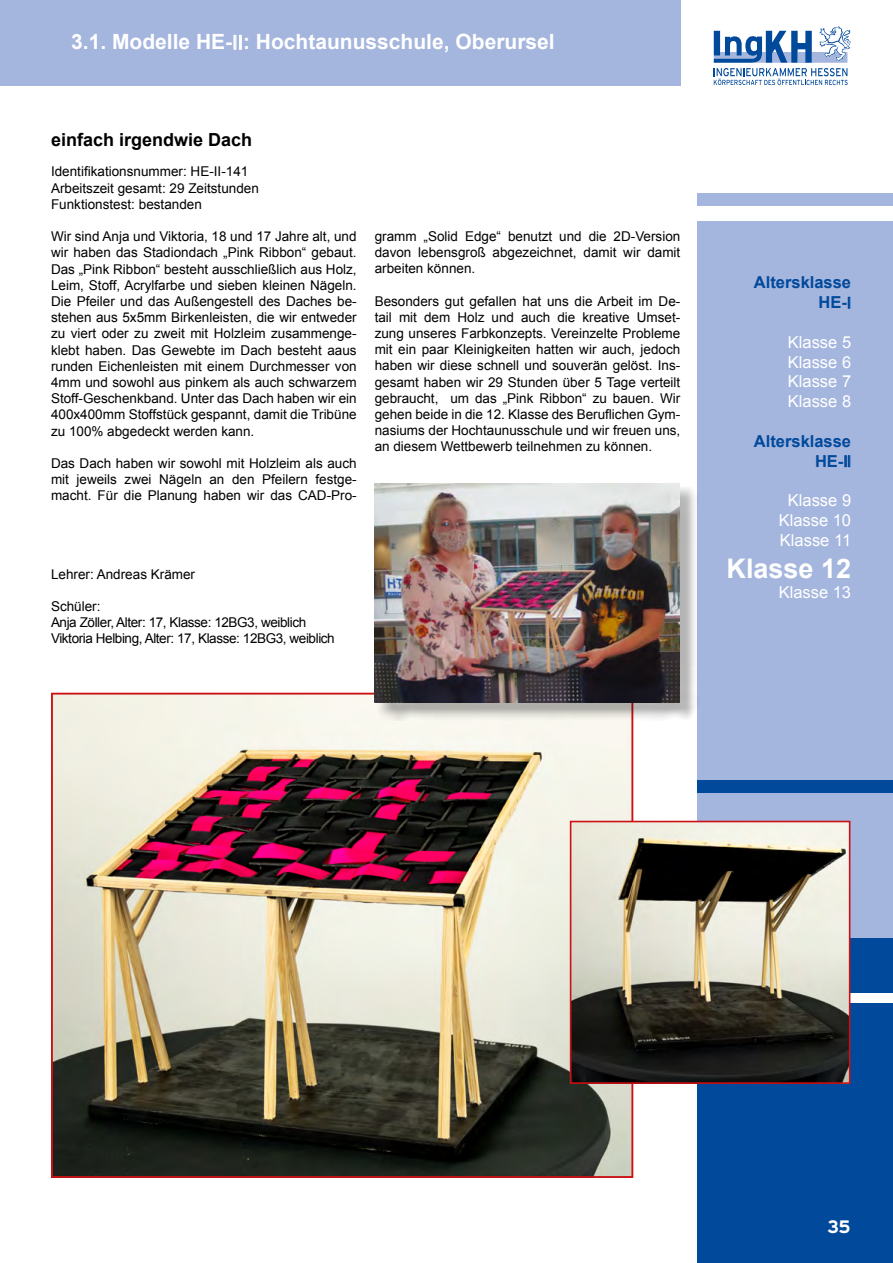
<style>
.page{position:relative;width:893px;height:1263px;background:#fff}
.page>*{position:absolute;margin:0;border:0;box-sizing:border-box;transform-origin:0 0}
.t1{font:700 27px "Arial";color:#fff}
.t2{font:700 21px "Arial";color:#fff}
.t3{font:700 18px "Arial";color:#000}
.t4{font:700 18px "Interstate";color:#fff}
.t5{font:16.5px "Arial";color:#fff}
.t6{font:700 16.5px "Arial";color:#00499b}
.t7{font:13.5px/16.2px "Arial";color:#000;text-align:justify}
.t8{font:13.5px "Arial";letter-spacing:-.03em;color:#000}
.s1{font-weight:400;font-size:19.5px}
.s2{font-weight:400;font-size:15.3px}
</style>
<div class="page">
<div style="left:0;top:0;width:680px;height:85px;background:#a4b5de"></div>
<svg style="left:714px;top:26px;width:137px;height:59px"></svg>
<div style="left:697px;top:938px;width:196px;height:55px;background:#00499b"></div>
<div style="left:697px;top:1003px;width:196px;height:260px;background:#00499b"></div>
<div style="left:697px;top:221px;width:196px;height:717px;background:#a4b5de"></div>
<div style="left:697px;top:193px;width:196px;height:13px;background:#a4b5de"></div>
<div style="left:697px;top:780px;width:196px;height:13px;background:#00499b"></div>
<img style="left:54px;top:696px;width:576px;height:479px">
<img style="left:573px;top:824px;width:274px;height:257px">
<div style="left:570px;top:821px;width:280px;height:263px;border:2px solid #cd1013"></div>
<div style="left:377px;top:486px;width:321px;height:235px;background:#000;opacity:.3"></div>
<img style="left:375px;top:483px;width:305px;height:220px">
<p class="t2" style="left:71px;top:28px;width:485px">3.1. Modelle HE-<span class="s1">II</span>: Hochtaunusschule, Oberursel</p>
<p class="t3" style="left:51px;top:128px;width:203px">einfach irgendwie Dach</p>
<p class="t7" style="left:51px;top:164px;width:199px">Identifikationsnummer: HE-II-141</p>
<p class="t7" style="left:51px;top:180px;width:209px">Arbeitszeit gesamt: 29 Zeitstunden</p>
<p class="t7" style="left:51px;top:196px;width:152px">Funktionstest: bestanden</p>
<p class="t7" style="left:51px;top:228px;width:307px">Wir sind Anja und Viktoria, 18 und 17 Jahre alt, und wir haben das Stadiondach „Pink Ribbon“ gebaut.<br>Das „Pink Ribbon“ besteht ausschließlich aus Holz, Leim, Stoff, Acrylfarbe und sieben kleinen Nägeln.<br>Die Pfeiler und das Außengestell des Daches be&shy;stehen aus 5x5mm Birkenleisten, die wir entweder zu viert oder zu zweit mit Holzleim zusammenge&shy;klebt haben. Das Gewebte im Dach besteht aaus runden Eichenleisten mit einem Durchmesser von 4mm und sowohl aus pinkem als auch schwarzem Stoff-Geschenkband. Unter das Dach haben wir ein 400x400mm Stoffstück gespannt, damit die Tribüne zu 100% abgedeckt werden kann.</p>
<p class="t7" style="left:51px;top:455px;width:307px">Das Dach haben wir sowohl mit Holzleim als auch mit jeweils zwei Nägeln an den Pfeilern festge&shy;macht. Für die Planung haben wir das CAD-Pro-</p>
<p class="t7" style="left:375px;top:228px;width:307px">gramm „Solid Edge“ benutzt und die 2D-Version davon lebensgroß abgezeichnet, damit wir damit arbeiten können.</p>
<p class="t7" style="left:375px;top:293px;width:307px">Besonders gut gefallen hat uns die Arbeit im De&shy;tail mit dem Holz und auch die kreative Umset&shy;zung unseres Farbkonzepts. Vereinzelte Probleme mit ein paar Kleinigkeiten hatten wir auch, jedoch haben wir diese schnell und souverän gelöst. Ins&shy;gesamt haben wir 29 Stunden über 5 Tage verteilt gebraucht, um das „Pink Ribbon“ zu bauen. Wir gehen beide in die 12. Klasse des Beruflichen Gym&shy;nasiums der Hochtaunusschule und wir freuen uns, an diesem Wettbewerb teilnehmen zu können.</p>
<p class="t7" style="left:51px;top:566px;width:146px">Lehrer: Andreas Krämer</p>
<p class="t7" style="left:51px;top:598px;width:51px">Schüler:</p>
<p class="t8" style="left:51px;top:614px;width:257px">Anja Zöller, Alter: 17, Klasse: 12BG3, weiblich</p>
<p class="t8" style="left:51px;top:630px;width:285px">Viktoria Helbing, Alter: 17, Klasse: 12BG3, weiblich</p>
<p class="t6" style="left:754px;top:272px;width:99px">Altersklasse</p>
<p class="t6" style="left:818px;top:292px;width:34px">HE-<span class="s2">I</span></p>
<p class="t5" style="left:788px;top:331px;width:65px">Klasse 5</p>
<p class="t5" style="left:788px;top:351px;width:65px">Klasse 6</p>
<p class="t5" style="left:788px;top:371px;width:65px">Klasse 7</p>
<p class="t5" style="left:788px;top:391px;width:65px">Klasse 8</p>
<p class="t6" style="left:754px;top:430px;width:99px">Altersklasse</p>
<p class="t6" style="left:815px;top:450px;width:38px">HE-<span class="s2">II</span></p>
<p class="t5" style="left:788px;top:490px;width:65px">Klasse 9</p>
<p class="t5" style="left:779px;top:509px;width:74px">Klasse 10</p>
<p class="t5" style="left:780px;top:529px;width:73px">Klasse 11</p>
<p class="t1" style="left:727px;top:551px;width:126px">Klasse 12</p>
<p class="t5" style="left:779px;top:581px;width:74px">Klasse 13</p>
<p class="t4" style="left:827px;top:1216px;width:25px">35</p>
</div>
